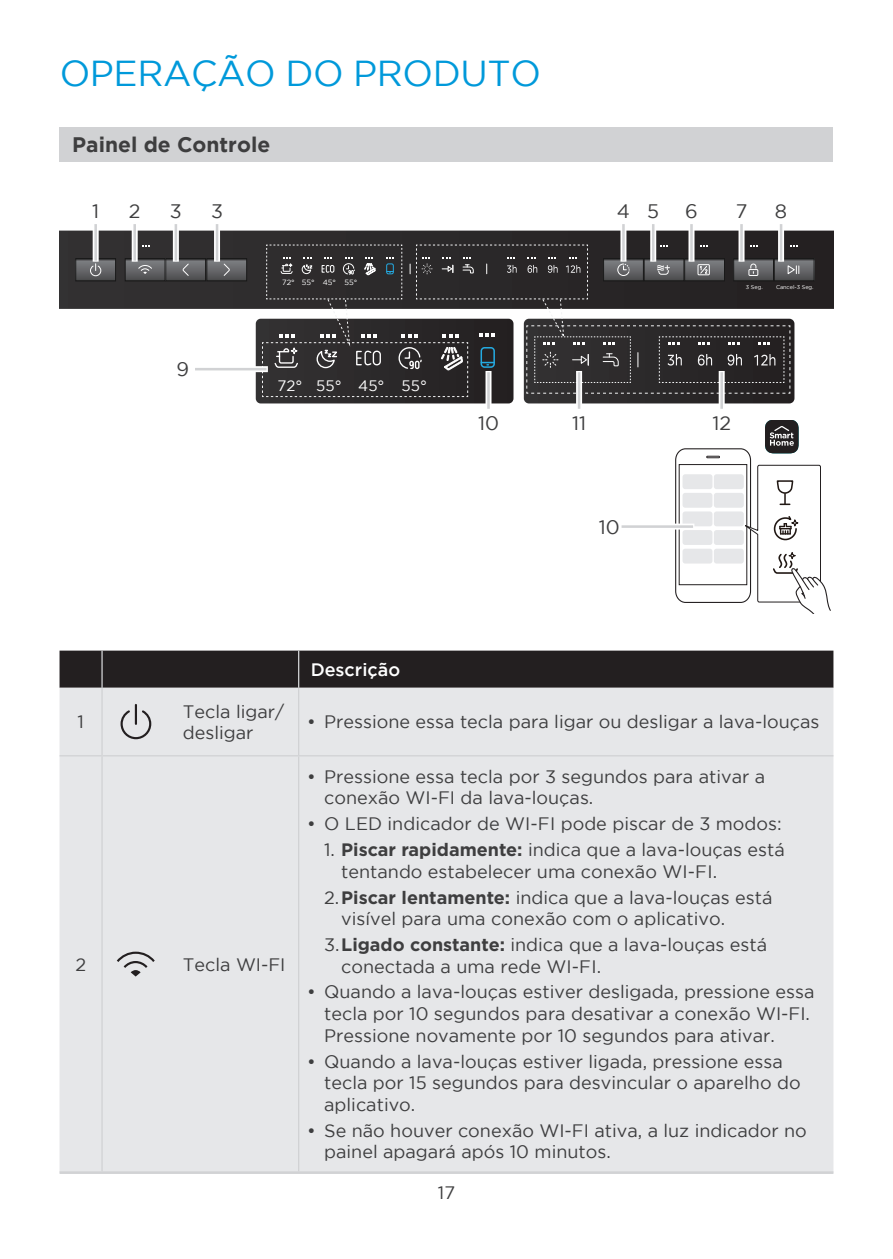
<style>
.page{position:relative;width:893px;height:1259px;background:#fff}
.page>*{position:absolute;margin:0;border:0;box-sizing:border-box;transform-origin:0 0}
.t1{font:36px "Gotham";letter-spacing:-.01em;color:#0099da}
.t2{font:700 21px "Gotham";color:#3e3e3f}
.t3{font:19.5px "Gotham";color:#3e3e3f}
.t4{font:18px/21.6px "Gotham";color:#3e3e3f}
.t5{font:500 18px "Gotham";color:#fff}
.t6{font:15px "Gotham";color:#fff}
.t7{font:7.5px "Gotham";color:#fff}
.t8{font:5.4px "Gotham";color:#fff}
.s1{font-weight:700}
</style>
<div class="page">
<div style="left:60px;top:128px;width:773px;height:34px;background:#d1d2d4"></div>
<div style="left:60px;top:650px;width:773px;height:38px;background:#231f20"></div>
<div style="left:60px;top:688px;width:773px;height:483px;background:#e6e7e9"></div>
<hr style="left:101px;top:650px;width:2px;height:38px;background:#d1d2d4">
<hr style="left:298px;top:650px;width:1px;height:38px;background:#d1d2d4">
<hr style="left:101px;top:688px;width:2px;height:67px;background:#d1d2d4">
<hr style="left:60px;top:755px;width:43px;height:1px;background:#d1d2d4">
<hr style="left:101px;top:756px;width:2px;height:415px;background:#d1d2d4">
<hr style="left:103px;top:755px;width:730px;height:1px;background:#d1d2d4">
<hr style="left:60px;top:1171px;width:773px;height:3px;background:#d1d2d4">
<hr style="left:298px;top:688px;width:1px;height:67px;background:#d1d2d4">
<hr style="left:298px;top:756px;width:1px;height:415px;background:#d1d2d4">
<svg style="left:120px;top:705px;width:32px;height:35px"></svg>
<svg style="left:114px;top:950px;width:43px;height:26px"></svg>
<div style="left:524px;top:319px;width:270px;height:84px;background:#2b292a;border-radius:5px"></div>
<svg style="left:60px;top:231px;width:773px;height:78px;background:#2d2b2c"></svg>
<div style="left:256px;top:319px;width:257px;height:84px;background:linear-gradient(to right,#363536,#242021);border-radius:5px"></div>
<svg style="left:209px;top:260px;width:36px;height:19px"></svg>
<div style="left:207px;top:258px;width:40px;height:23px;border:1px solid #191919"></div>
<svg style="left:168px;top:260px;width:36px;height:19px"></svg>
<div style="left:166px;top:258px;width:40px;height:23px;border:1px solid #191919"></div>
<svg style="left:127px;top:260px;width:36px;height:19px"></svg>
<div style="left:125px;top:258px;width:40px;height:23px;border:1px solid #191919"></div>
<svg style="left:78px;top:260px;width:36px;height:19px"></svg>
<div style="left:76px;top:258px;width:40px;height:23px;border:1px solid #191919"></div>
<svg style="left:799px;top:260px;width:13px;height:19px"></svg>
<div style="left:774px;top:258px;width:40px;height:23px;border:1px solid #191919"></div>
<svg style="left:90px;top:264px;width:12px;height:12px"></svg>
<svg style="left:137px;top:265px;width:16px;height:9px"></svg>
<svg style="left:182px;top:263px;width:7px;height:13px"></svg>
<svg style="left:223px;top:263px;width:8px;height:13px"></svg>
<svg style="left:262px;top:244px;width:537px;height:153px"></svg>
<div style="left:675px;top:448px;width:76px;height:155px;border:1px solid #231f20;border-radius:11px"></div>
<div style="left:679px;top:464px;width:68px;height:121px;border:1px solid #231f20"></div>
<svg style="left:706px;top:456px;width:14px;height:2px"></svg>
<div style="left:682px;top:474px;width:30px;height:15px;background:#e6e7e9;border-radius:3px"></div>
<div style="left:714px;top:474px;width:30px;height:15px;background:#e6e7e9;border-radius:3px"></div>
<div style="left:682px;top:493px;width:30px;height:15px;background:#e6e7e9;border-radius:3px"></div>
<div style="left:682px;top:511px;width:30px;height:15px;background:#e6e7e9;border-radius:3px"></div>
<div style="left:682px;top:530px;width:30px;height:15px;background:#e6e7e9;border-radius:3px"></div>
<div style="left:682px;top:549px;width:30px;height:14px;background:#e6e7e9;border-radius:3px"></div>
<div style="left:714px;top:493px;width:30px;height:15px;background:#e6e7e9;border-radius:3px"></div>
<div style="left:714px;top:511px;width:30px;height:15px;background:#e6e7e9;border-radius:3px"></div>
<div style="left:714px;top:530px;width:30px;height:15px;background:#e6e7e9;border-radius:3px"></div>
<div style="left:714px;top:549px;width:30px;height:14px;background:#e6e7e9;border-radius:3px"></div>
<svg style="left:765px;top:420px;width:34px;height:33px"></svg>
<svg style="left:738px;top:464px;width:93px;height:149px"></svg>
<div style="left:93px;top:224px;width:6px;height:38px;background:#fff"></div>
<hr style="left:94px;top:224px;width:3px;height:37px;background:#d1d2d4">
<div style="left:620px;top:224px;width:6px;height:38px;background:#fff"></div>
<hr style="left:622px;top:224px;width:3px;height:37px;background:#d1d2d4">
<svg style="left:650px;top:224px;width:6px;height:38px"></svg>
<hr style="left:652px;top:224px;width:2px;height:37px;background:#d1d2d4">
<div style="left:688px;top:224px;width:6px;height:38px;background:#fff"></div>
<hr style="left:690px;top:224px;width:3px;height:37px;background:#d1d2d4">
<div style="left:738px;top:224px;width:6px;height:38px;background:#fff"></div>
<hr style="left:740px;top:224px;width:3px;height:37px;background:#d1d2d4">
<div style="left:778px;top:224px;width:6px;height:38px;background:#f4f4f5"></div>
<hr style="left:780px;top:224px;width:2px;height:37px;background:#d1d2d4">
<div style="left:132px;top:224px;width:6px;height:38px;background:#fff"></div>
<hr style="left:133px;top:224px;width:3px;height:37px;background:#d1d2d4">
<div style="left:173px;top:224px;width:6px;height:38px;background:#f4f4f5"></div>
<hr style="left:175px;top:224px;width:2px;height:37px;background:#d1d2d4">
<div style="left:214px;top:224px;width:6px;height:38px;background:#f4f4f5"></div>
<hr style="left:216px;top:224px;width:2px;height:37px;background:#d1d2d4">
<div style="left:195px;top:366px;width:73px;height:6px;background:#f6f7f7"></div>
<hr style="left:195px;top:368px;width:72px;height:2px;background:#d1d2d4">
<div style="left:621px;top:523px;width:73px;height:6px;background:#fff"></div>
<hr style="left:622px;top:525px;width:71px;height:3px;background:#d1d2d4">
<div style="left:485px;top:371px;width:6px;height:38px;background:#fff"></div>
<hr style="left:487px;top:372px;width:3px;height:37px;background:#d1d2d4">
<div style="left:576px;top:371px;width:6px;height:38px;background:#f3f3f4"></div>
<hr style="left:578px;top:372px;width:2px;height:37px;background:#d1d2d4">
<div style="left:719px;top:371px;width:6px;height:38px;background:#fff"></div>
<hr style="left:720px;top:372px;width:3px;height:37px;background:#d1d2d4">
<h1 class="t1" style="left:60px;top:60px;width:483px">OPERAÇÃO DO PRODUTO</h1>
<p class="t2" style="left:72px;top:137px;width:199px">Painel de Controle</p>
<p class="t3" style="left:92px;top:203px;width:8px">1</p>
<p class="t3" style="left:129px;top:203px;width:13px">2</p>
<p class="t3" style="left:170px;top:203px;width:13px">3</p>
<p class="t3" style="left:211px;top:203px;width:13px">3</p>
<p class="t3" style="left:617px;top:203px;width:44px">4 5</p>
<p class="t3" style="left:685px;top:203px;width:14px">6</p>
<p class="t3" style="left:736px;top:203px;width:13px">7</p>
<p class="t3" style="left:775px;top:203px;width:14px">8</p>
<p class="t4" style="left:78px;top:712px;width:8px">1</p>
<p class="t3" style="left:176px;top:362px;width:14px">9</p>
<p class="t7" style="left:282px;top:280px;width:14px">72°</p>
<p class="t7" style="left:302px;top:280px;width:14px">55°</p>
<p class="t7" style="left:345px;top:280px;width:14px">55°</p>
<p class="t7" style="left:323px;top:280px;width:15px">45°</p>
<p class="t6" style="left:277px;top:380px;width:66px">72° 55°</p>
<p class="t6" style="left:402px;top:380px;width:27px">55°</p>
<p class="t6" style="left:358px;top:380px;width:28px">45°</p>
<p class="t5" style="left:311px;top:662px;width:91px">Descrição</p>
<p class="t8" style="left:746px;top:285px;width:18px">3 Seg.</p>
<p class="t8" style="left:776px;top:285px;width:39px">Cancel-3 Seg.</p>
<p class="t3" style="left:478px;top:415px;width:22px">10</p>
<p class="t3" style="left:572px;top:415px;width:15px">11</p>
<p class="t3" style="left:712px;top:415px;width:20px">12</p>
<p class="t3" style="left:599px;top:519px;width:22px">10</p>
<p class="t4" style="left:183px;top:701px;width:103px">Tecla ligar/ desligar</p>
<p class="t4" style="left:307px;top:712px;width:514px">• Pressione essa tecla para ligar ou desligar a lava-louças</p>
<p class="t4" style="left:75px;top:955px;width:12px">2</p>
<p class="t4" style="left:183px;top:955px;width:104px">Tecla WI-FI</p>
<p class="t4" style="left:324px;top:767px;width:442px;text-indent:-17px">• Pressione essa tecla por 3 segundos para ativar a conexão WI-FI da lava-louças.</p>
<p class="t4" style="left:307px;top:814px;width:476px">• O LED indicador de WI-FI pode piscar de 3 modos:</p>
<p class="t4" style="left:341px;top:840px;width:445px;text-indent:-17px">1. <span class="s1">Piscar rapidamente:</span> indica que a lava-louças está tentando estabelecer uma conexão WI-FI.</p>
<p class="t4" style="left:341px;top:887px;width:433px;text-indent:-17px">2. <span class="s1">Piscar lentamente:</span> indica que a lava-louças está visível para uma conexão com o aplicativo.</p>
<p class="t4" style="left:341px;top:935px;width:428px;text-indent:-17px">3. <span class="s1">Ligado constante:</span> indica que a lava-louças está conectada a uma rede WI-FI.</p>
<p class="t4" style="left:324px;top:982px;width:492px;text-indent:-17px">• Quando a lava-louças estiver desligada, pressione essa tecla por 10 segundos para desativar a conexão WI-FI.<br>Pressione novamente por 10 segundos para ativar.</p>
<p class="t4" style="left:324px;top:1051px;width:478px;text-indent:-17px">• Quando a lava-louças estiver ligada, pressione essa tecla por 15 segundos para desvincular o aparelho do aplicativo.</p>
<p class="t4" style="left:324px;top:1120px;width:484px;text-indent:-17px">• Se não houver conexão WI-FI ativa, a luz indicador no painel apagará após 10 minutos.</p>
<p class="t4" style="left:438px;top:1183px;width:19px">17</p>
</div>
